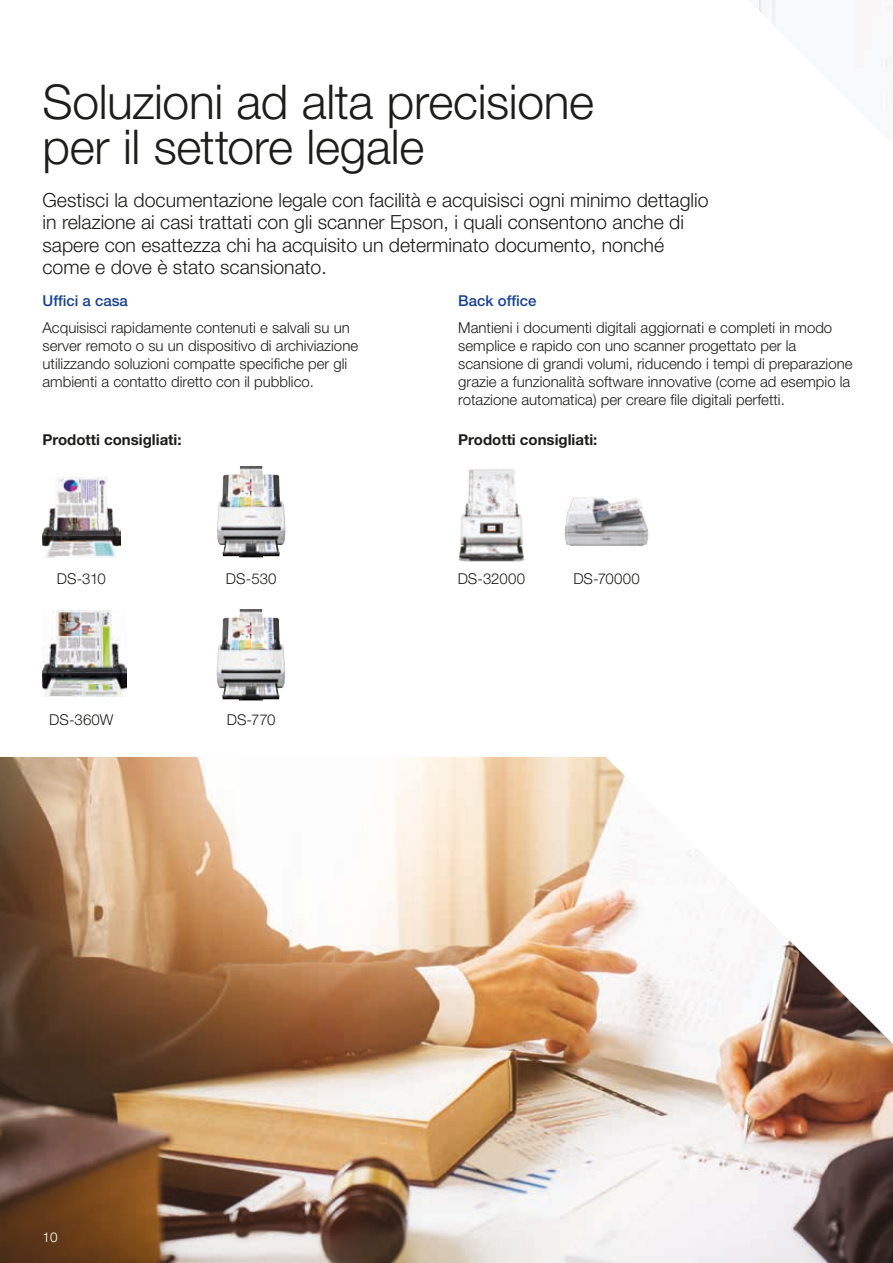
<style>
.page{position:relative;width:893px;height:1263px;background:#fff}
.page>*{position:absolute;margin:0;border:0;box-sizing:border-box;transform-origin:0 0}
.t1{font:300 48px/45px "Helvetica Neue LT Pro";letter-spacing:-.01em;color:#1d1d1b}
.t2{font:300 19.5px/22.5px "Helvetica Neue LT Pro";color:#1d1d1b}
.t3{font:300 15px/18px "Helvetica Neue LT Pro";color:#1d1d1b}
.t4{font:700 15px "Helvetica Neue LT Pro";color:#1d1d1b}
.t5{font:500 15px "Helvetica Neue LT Pro";color:#164194}
.t6{font:300 13.5px "Helvetica Neue LT Pro";color:#fff}
</style>
<div class="page">
<img style="left:0;top:757px;width:893px;height:506px">
<img style="left:564px;top:497px;width:85px;height:50px">
<img style="left:43px;top:478px;width:77px;height:79px">
<img style="left:217px;top:466px;width:68px;height:91px">
<img style="left:43px;top:610px;width:84px;height:86px">
<img style="left:217px;top:609px;width:68px;height:91px">
<img style="left:458px;top:469px;width:66px;height:93px">
<h1 class="t1" style="left:43px;top:79px;width:553px">Soluzioni ad alta precisione per il settore legale</h1>
<p class="t2" style="left:43px;top:188px;width:668px">Gestisci la documentazione legale con facilità e acquisisci ogni minimo dettaglio in relazione ai casi trattati con gli scanner Epson, i quali consentono anche di sapere con esattezza chi ha acquisito un determinato documento, nonché come e dove è stato scansionato.</p>
<p class="t5" style="left:43px;top:292px;width:87px">Uffici a casa</p>
<p class="t3" style="left:43px;top:318px;width:317px">Acquisisci rapidamente contenuti e salvali su un server remoto o su un dispositivo di archiviazione utilizzando soluzioni compatte specifiche per gli ambienti a contatto diretto con il pubblico.</p>
<p class="t4" style="left:43px;top:431px;width:141px">Prodotti consigliati:</p>
<p class="t3" style="left:57px;top:570px;width:50px">DS-310</p>
<p class="t3" style="left:226px;top:570px;width:52px">DS-530</p>
<p class="t3" style="left:49px;top:710px;width:66px">DS-360W</p>
<p class="t3" style="left:227px;top:710px;width:50px">DS-770</p>
<p class="t5" style="left:458px;top:292px;width:80px">Back office</p>
<p class="t3" style="left:458px;top:318px;width:396px">Mantieni i documenti digitali aggiornati e completi in modo semplice e rapido con uno scanner progettato per la scansione di grandi volumi, riducendo i tempi di preparazione grazie a funzionalità software innovative (come ad esempio la rotazione automatica) per creare file digitali perfetti.</p>
<p class="t4" style="left:458px;top:431px;width:141px">Prodotti consigliati:</p>
<p class="t3" style="left:458px;top:570px;width:69px">DS-32000</p>
<p class="t3" style="left:573px;top:570px;width:68px">DS-70000</p>
<p class="t6" style="left:43px;top:1229px;width:17px">10</p>
</div>
